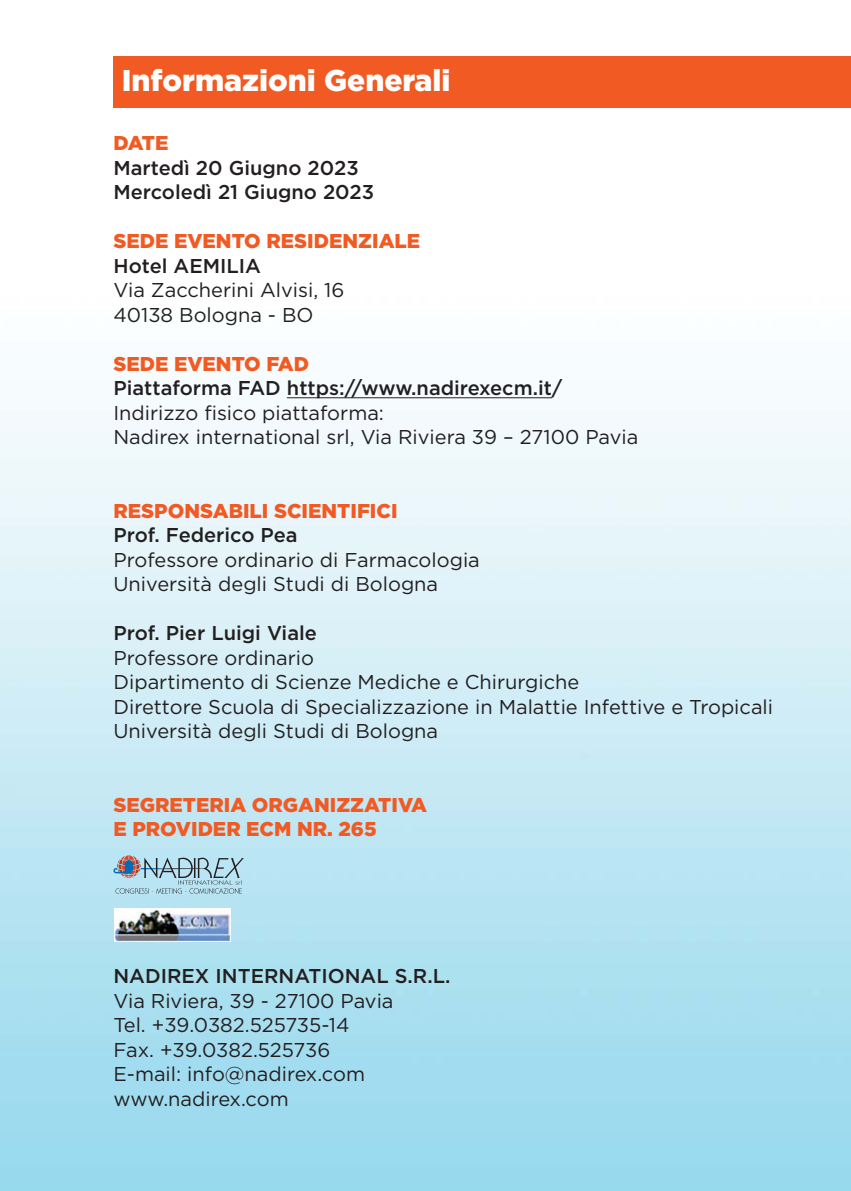
<style>
.page{position:relative;width:851px;height:1191px;background:#fff}
.page>*{position:absolute;margin:0;border:0;box-sizing:border-box;transform-origin:0 0}
.t1{font:900 30px "Gotham";color:#fff}
.t2{font:20px/24.4px "Gotham";color:#231f20}
.t3{font:500 20px/24.4px "Gotham";color:#231f20}
.t4{font:900 20px/24.4px "Gotham";color:#f15a22}
</style>
<div class="page">
<img style="left:0;top:56px;width:850px;height:1135px">
<div style="left:113px;top:57px;width:737px;height:51px;background:#f15a22"></div>
<hr style="left:287px;top:397px;width:265px;height:1px;background:#231f20">
<img style="left:114px;top:908px;width:116px;height:33px">
<svg style="left:113px;top:855px;width:131px;height:38px;background:#a0c0cd"></svg>
<h1 class="t1" style="left:122px;top:69px;width:330px">Informazioni Generali</h1>
<p class="t4" style="left:113px;top:132px;width:56px">DATE</p>
<p class="t3" style="left:113px;top:157px;width:262px">Martedì 20 Giugno 2023<br>Mercoledì 21 Giugno 2023</p>
<p class="t4" style="left:113px;top:230px;width:308px">SEDE EVENTO RESIDENZIALE</p>
<p class="t3" style="left:113px;top:255px;width:149px">Hotel AEMILIA</p>
<p class="t2" style="left:113px;top:279px;width:232px">Via Zaccherini Alvisi, 16<br>40138 Bologna - BO</p>
<p class="t4" style="left:113px;top:353px;width:197px">SEDE EVENTO FAD</p>
<p class="t3" style="left:113px;top:377px;width:450px">Piattaforma FAD https://www.nadirexecm.it/</p>
<p class="t2" style="left:113px;top:402px;width:526px">Indirizzo fisico piattaforma:<br>Nadirex international srl, Via Riviera 39 – 27100 Pavia</p>
<p class="t4" style="left:113px;top:500px;width:286px">RESPONSABILI SCIENTIFICI</p>
<p class="t3" style="left:113px;top:524px;width:186px">Prof. Federico Pea</p>
<p class="t2" style="left:113px;top:549px;width:368px">Professore ordinario di Farmacologia<br>Università degli Studi di Bologna</p>
<p class="t3" style="left:113px;top:622px;width:205px">Prof. Pier Luigi Viale</p>
<p class="t2" style="left:113px;top:647px;width:661px">Professore ordinario<br>Dipartimento di Scienze Mediche e Chirurgiche<br>Direttore Scuola di Specializzazione in Malattie Infettive e Tropicali Università degli Studi di Bologna</p>
<p class="t4" style="left:113px;top:794px;width:315px">SEGRETERIA ORGANIZZATIVA<br>E PROVIDER ECM NR. 265</p>
<p class="t3" style="left:113px;top:965px;width:338px">NADIREX INTERNATIONAL S.R.L.</p>
<p class="t2" style="left:113px;top:989px;width:281px">Via Riviera, 39 - 27100 Pavia<br>Tel. +39.0382.525735-14<br>Fax. +39.0382.525736<br>E-mail: info@nadirex.com www.nadirex.com</p>
</div>
